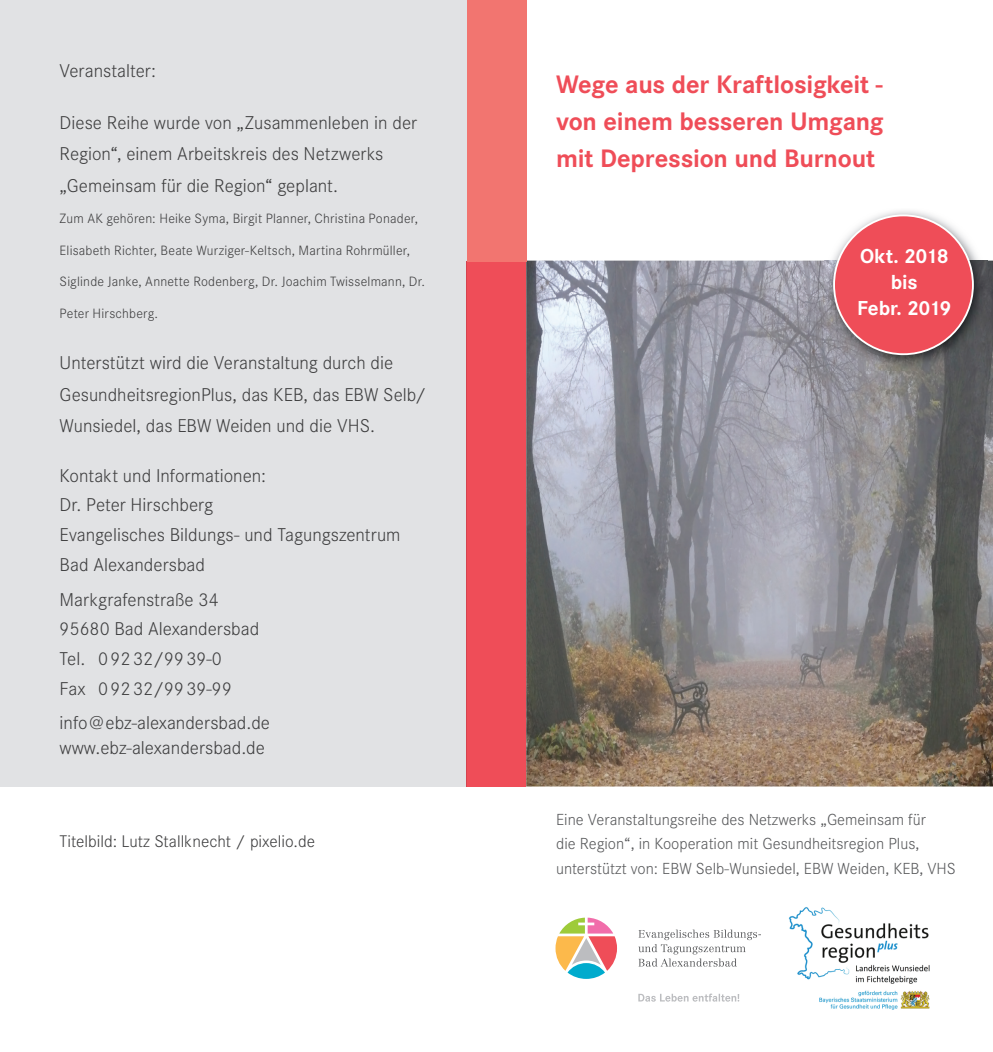
<style>
.page{position:relative;width:993px;height:1052px;background:#fff}
.page>*{position:absolute;margin:0;border:0;box-sizing:border-box;transform-origin:0 0}
.t1{font:700 26.25px/36.8px "Corporate S";letter-spacing:-.01em;color:#ef4d58;text-align:justify}
.t2{font:700 21px/26.2px "Corporate S";letter-spacing:-.01em;color:#fff;text-align:center}
.t3{font:300 19.25px/29.8px "Corporate S";color:#3e3e3f}
.t4{font:300 17.5px "Corporate S";color:#3e3e3f}
.t5{font:300 16.62px/24.5px "Corporate S";color:#57585a}
.t6{font:300 14px "Corporate S";letter-spacing:.015em;color:#3e3e3f}
</style>
<div class="page">
<img style="left:526px;top:261px;width:466px;height:525px">
<div style="left:0;top:0;width:466px;height:786px;background:#e1e2e4"></div>
<div style="left:466px;top:261px;width:60px;height:525px;background:#ef4d58"></div>
<div style="left:466px;top:0;width:60px;height:261px;background:#f27570"></div>
<svg style="left:555px;top:917px;width:62px;height:62px"></svg>
<svg style="left:638px;top:929px;width:122px;height:37px"></svg>
<svg style="left:638px;top:993px;width:101px;height:8px"></svg>
<img style="left:788px;top:907px;width:142px;height:103px">
<img style="left:824px;top:210px;width:162px;height:160px">
<div style="left:833px;top:215px;width:139px;height:139px;background:#ef4d58;border-radius:50%"></div>
<p class="t3" style="left:60px;top:56px;width:98px">Veranstalter:</p>
<p class="t3" style="left:60px;top:107px;width:359px;line-height:31.5px">Diese Reihe wurde von „Zusammenleben in der<br>Region“, einem Arbeitskreis des Netzwerks „Gemeinsam für die Region“ geplant.</p>
<p class="t6" style="left:60px;top:211px;width:360px">Zum AK gehören: Heike Syma, Birgit Planner, Christina Ponader,</p>
<p class="t6" style="left:60px;top:242px;width:352px">Elisabeth Richter, Beate Wurziger-Keltsch, Martina Rohrmüller,</p>
<p class="t6" style="left:60px;top:274px;width:367px">Siglinde Janke, Annette Rodenberg, Dr. Joachim Twisselmann, Dr.</p>
<p class="t6" style="left:60px;top:305px;width:100px">Peter Hirschberg.</p>
<p class="t3" style="left:60px;top:347px;width:368px;line-height:31.5px">Unterstützt wird die Veranstaltung durch die<br>GesundheitsregionPlus, das KEB, das EBW Selb/<br>Wunsiedel, das EBW Weiden und die VHS.</p>
<p class="t3" style="left:60px;top:460px;width:342px">Kontakt und Informationen:<br>Dr. Peter Hirschberg<br>Evangelisches Bildungs- und Tagungszentrum<br>Bad Alexandersbad</p>
<p class="t3" style="left:60px;top:584px;width:201px">Markgrafenstraße 34<br>95680 Bad Alexandersbad<br>Tel. 0 92 32/99 39-0<br>Fax 0 92 32/99 39-99</p>
<p class="t3" style="left:60px;top:711px;width:212px;line-height:24.5px">info@ebz-alexandersbad.de www.ebz-alexandersbad.de</p>
<p class="t4" style="left:60px;top:831px;width:257px">Titelbild: Lutz Stallknecht / pixelio.de</p>
<h1 class="t1" style="left:556px;top:67px;width:329px">Wege aus der Kraftlosigkeit - von einem besseren Umgang mit Depression und Burnout</h1>
<p class="t2" style="left:856px;top:243px;width:96px">Okt. 2018 bis<br>Febr. 2019</p>
<p class="t5" style="left:556px;top:807px;width:401px">Eine Veranstaltungsreihe des Netzwerks „Gemeinsam für<br>die Region“, in Kooperation mit Gesundheitsregion Plus, unterstützt von: EBW Selb-Wunsiedel, EBW Weiden, KEB, VHS</p>
</div>
